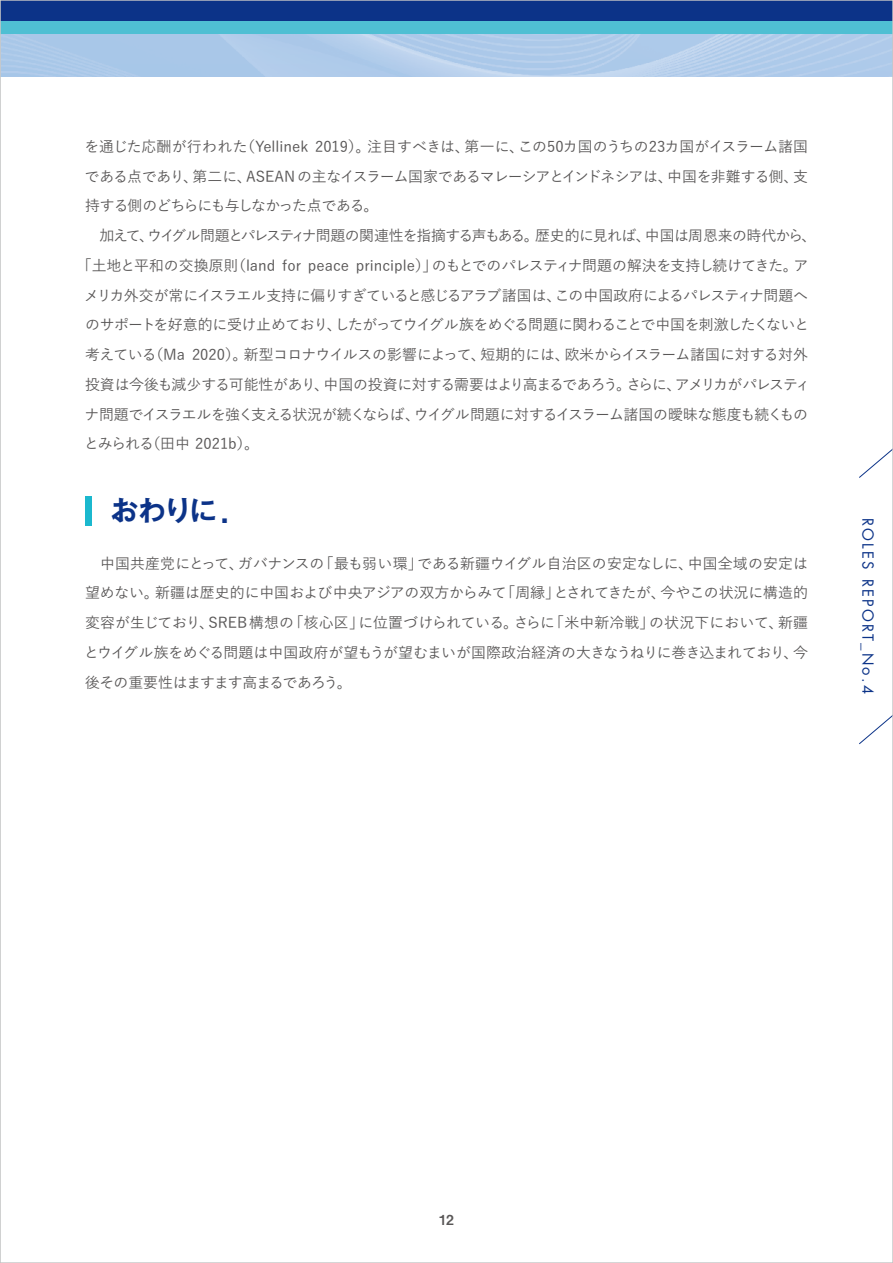
<style>
.page{position:relative;width:893px;height:1263px;background:#fff}
.page>*{position:absolute;margin:0;border:0;box-sizing:border-box;transform-origin:0 0}
.t1{font:700 27.6px "Gothic MB101 Pro De";color:#0c3388}
.t2{font:14.85px/29.7px "Yu Gothic Std M";letter-spacing:-.04em;color:#595757;text-align:justify}
.t3{font:14.85px "Yu Gothic Std M";color:#595757}
.t4{font:14.85px "Yu Gothic Std M";letter-spacing:-.02em;color:#595757}
.t5{font:14.85px "Yu Gothic Std M";letter-spacing:-.06em;color:#595757}
.t6{font:14.85px "Yu Gothic Std M";letter-spacing:-.07em;color:#595757}
.t7{font:14.85px "Futura Std";letter-spacing:.15em;color:#0c3388}
.t8{font:13.8px "Midashi Go Pr 5 MB31";color:#595757}
.s1{font-size:28.95px}
</style>
<div class="page">
<img style="left:2px;top:34px;width:889px;height:43px">
<div style="left:0;top:0;width:893px;height:21px;background:#0c3388"></div>
<div style="left:0;top:21px;width:893px;height:13px;background:#4fbfd3"></div>
<svg style="left:859px;top:450px;width:32px;height:28px"></svg>
<svg style="left:859px;top:716px;width:32px;height:29px"></svg>
<div style="left:85px;top:496px;width:6px;height:30px;background:#1bb8ce"></div>
<p class="t3" style="left:85px;top:135px;width:725px">を通じた応酬が行われた（Yellinek 2019）。注目すべきは、第一に、この50カ国のうちの23カ国がイスラーム諸国</p>
<p class="t2" style="left:85px;top:160px;width:725px">である点であり、第二に、ASEAN の主なイスラーム国家であるマレーシアとインドネシアは、中国を非難する側、支</p>
<p class="t6" style="left:85px;top:195px;width:295px">持する側のどちらにも与しなかった点である。</p>
<p class="t2" style="left:85px;top:220px;width:733px">　加えて、ウイグル問題とパレスティナ問題の関連性を指摘する声もある。歴史的に見れば、中国は周恩来の時代から、</p>
<p class="t3" style="left:77px;top:255px;width:733px">「土地と平和の交換原則（land for peace principle）」のもとでのパレスティナ問題の解決を支持し続けてきた。ア</p>
<p class="t2" style="left:84px;top:279px;width:725px">メリカ外交が常にイスラエル支持に偏りすぎていると感じるアラブ諸国は、この中国政府によるパレスティナ問題へ</p>
<p class="t2" style="left:85px;top:309px;width:726px">のサポートを好意的に受け止めており、したがってウイグル族をめぐる問題に関わることで中国を刺激したくないと</p>
<p class="t4" style="left:85px;top:344px;width:724px">考えている（Ma 2020）。新型コロナウイルスの影響によって、短期的には、欧米からイスラーム諸国に対する対外</p>
<p class="t5" style="left:85px;top:374px;width:727px">投資は今後も減少する可能性があり、中国の投資に対する需要はより高まるであろう。さらに、アメリカがパレスティ</p>
<p class="t2" style="left:85px;top:398px;width:725px">ナ問題でイスラエルを強く支える状況が続くならば、ウイグル問題に対するイスラーム諸国の曖昧な態度も続くもの</p>
<p class="t3" style="left:84px;top:433px;width:177px">とみられる（田中 2021b）。</p>
<h1 class="t1" style="left:111px;top:488px;width:120px">おわりに<span class="s1">.</span></h1>
<p class="t2" style="left:84px;top:547px;width:725px">　中国共産党にとって、ガバナンスの「最も弱い環」である新疆ウイグル自治区の安定なしに、中国全域の安定は望めない。新疆は歴史的に中国および中央アジアの双方からみて「周縁」とされてきたが、今やこの状況に構造的変容が生じており、SREB構想の「核心区」に位置づけられている。さらに「米中新冷戦」の状況下において、新疆とウイグル族をめぐる問題は中国政府が望もうが望むまいが国際政治経済の大きなうねりに巻き込まれており、今後その重要性はますます高まるであろう。</p>
<p class="t7" style="left:877px;top:518px;width:178px;rotate:90deg">ROLES REPORT_No.4</p>
<p class="t8" style="left:439px;top:1208px;width:16px">12</p>
</div>
